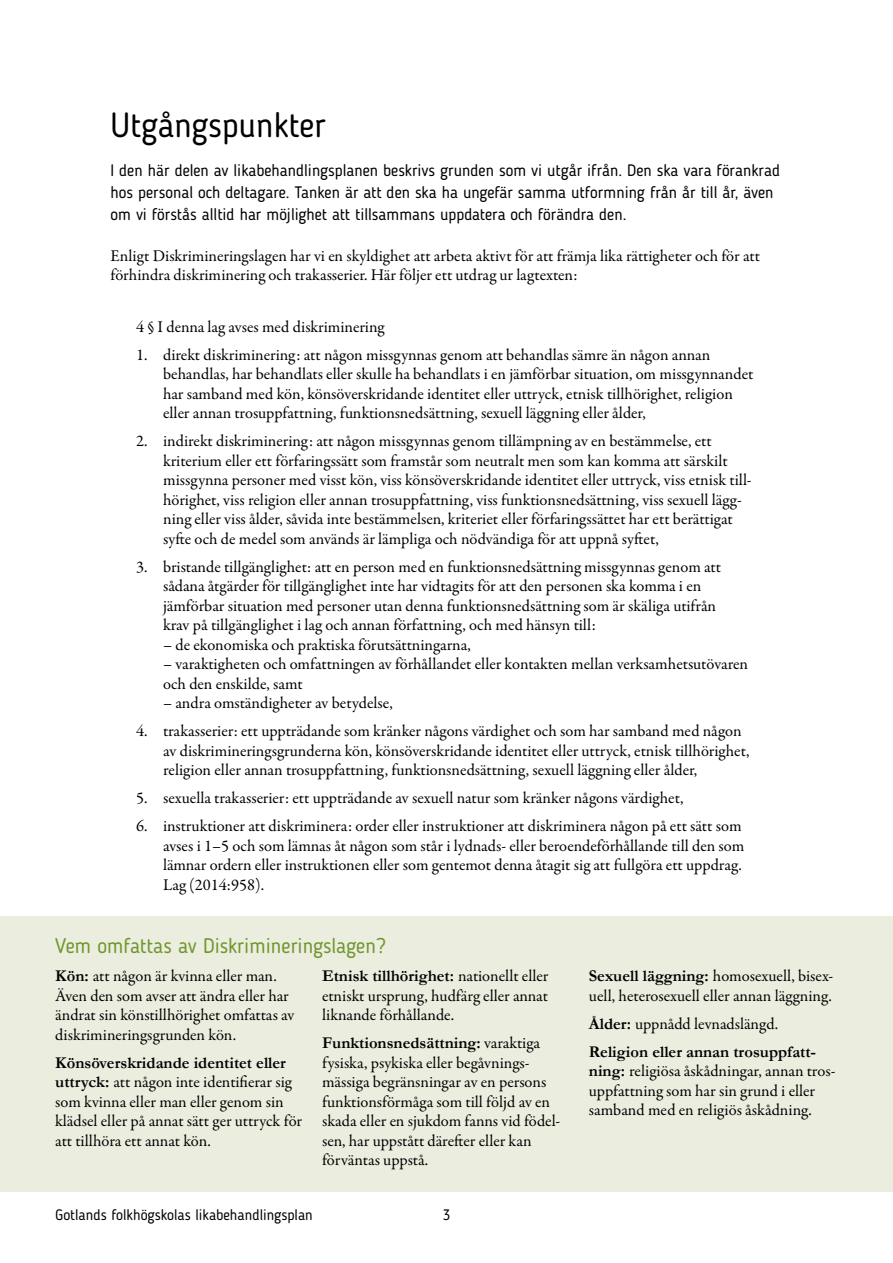
<style>
.page{position:relative;width:893px;height:1263px;background:#fff}
.page>*{position:absolute;margin:0;border:0;box-sizing:border-box;transform-origin:0 0}
.t1{font:34.5px "Blogger Sans";color:#000}
.t2{font:21px "Blogger Sans";color:#71962d}
.t3{font:16.5px/19.5px "Garamond Premr Pro";color:#000}
.t4{font:16.5px/21.8px "Blogger Sans";color:#000}
.t5{font:700 16.5px "Garamond";color:#000}
.t6{font:15px "Blogger Sans";color:#000}
.s1{font-family:"Garamond";font-weight:700}
.s2{font-family:"Garamond Premr Pro";font-weight:400}
</style>
<div class="page">
<div style="left:0;top:916px;width:893px;height:275px;background:#ebeedf"></div>
<h1 class="t1" style="left:111px;top:105px;width:217px">Utgångspunkter</h1>
<p class="t4" style="left:111px;top:160px;width:671px">I den här delen av likabehandlingsplanen beskrivs grunden som vi utgår ifrån. Den ska vara förankrad hos personal och deltagare. Tanken är att den ska ha ungefär samma utformning från år till år, även om vi förstås alltid har möjlighet att tillsammans uppdatera och förändra den.</p>
<p class="t3" style="left:111px;top:246px;width:651px">Enligt Diskrimineringslagen har vi en skyldighet att arbeta aktivt för att främja lika rättigheter och för att förhindra diskriminering och trakasserier. Här följer ett utdrag ur lagtexten:</p>
<p class="t3" style="left:136px;top:317px;width:250px">4 § I denna lag avses med diskriminering</p>
<p class="t3" style="left:163px;top:345px;width:592px;text-indent:-27px">1. direkt diskriminering: att någon missgynnas genom att behandlas sämre än någon annan behandlas, har behandlats eller skulle ha behandlats i en jämförbar situation, om missgynnandet har samband med kön, könsöverskridande identitet eller uttryck, etnisk tillhörighet, religion eller annan trosuppfattning, funktionsnedsättning, sexuell läggning eller ålder,</p>
<p class="t3" style="left:163px;top:432px;width:590px;text-indent:-27px">2. indirekt diskriminering: att någon missgynnas genom tillämpning av en bestämmelse, ett kriterium eller ett förfaringssätt som framstår som neutralt men som kan komma att särskilt missgynna personer med visst kön, viss könsöverskridande identitet eller uttryck, viss etnisk till&shy;hörighet, viss religion eller annan trosuppfattning, viss funktionsnedsättning, viss sexuell lägg&shy;ning eller viss ålder, såvida inte bestämmelsen, kriteriet eller förfaringssättet har ett berättigat syfte och de medel som används är lämpliga och nödvändiga för att uppnå syftet,</p>
<p class="t3" style="left:163px;top:557px;width:560px;text-indent:-27px">3. bristande tillgänglighet: att en person med en funktionsnedsättning missgynnas genom att sådana åtgärder för tillgänglighet inte har vidtagits för att den personen ska komma i en jämförbar situation med personer utan denna funktionsnedsättning som är skäliga utifrån krav på tillgänglighet i lag och annan författning, och med hänsyn till:</p>
<p class="t3" style="left:163px;top:635px;width:309px">– de ekonomiska och praktiska förutsättningarna,</p>
<p class="t3" style="left:163px;top:655px;width:586px">– varaktigheten och omfattningen av förhållandet eller kontakten mellan verksamhetsutövaren och den enskilde, samt</p>
<p class="t3" style="left:163px;top:694px;width:231px">– andra omständigheter av betydelse,</p>
<p class="t3" style="left:163px;top:722px;width:588px;text-indent:-27px">4. trakasserier: ett uppträdande som kränker någons värdighet och som har samband med någon av diskrimineringsgrunderna kön, könsöverskridande identitet eller uttryck, etnisk tillhörighet, religion eller annan trosuppfattning, funktionsnedsättning, sexuell läggning eller ålder,</p>
<p class="t3" style="left:136px;top:789px;width:549px">5. sexuella trakasserier: ett uppträdande av sexuell natur som kränker någons värdighet,</p>
<p class="t3" style="left:163px;top:817px;width:583px;text-indent:-27px">6. instruktioner att diskriminera: order eller instruktioner att diskriminera någon på ett sätt som avses i 1–5 och som lämnas åt någon som står i lydnads- eller beroendeförhållande till den som lämnar ordern eller instruktionen eller som gentemot denna åtagit sig att fullgöra ett uppdrag.<br>Lag (2014:958).</p>
<p class="t2" style="left:55px;top:933px;width:332px">Vem omfattas av Diskrimineringslagen?</p>
<p class="t3" style="left:55px;top:967px;width:241px"><span class="s1">Kön:</span> att någon är kvinna eller man.<br>Även den som avser att ändra eller har ändrat sin könstillhörighet omfattas av diskrimineringsgrunden kön.</p>
<p class="t5" style="left:55px;top:1051px;width:232px">Könsöverskridande identitet eller</p>
<p class="t3" style="left:55px;top:1073px;width:248px"><span class="s1">uttryck:</span> att någon inte identifierar sig som kvinna eller man eller genom sin klädsel eller på annat sätt ger uttryck för att tillhöra ett annat kön.</p>
<p class="t5" style="left:322px;top:965px;width:228px">Etnisk tillhörighet: <span class="s2">nationellt eller</span></p>
<p class="t3" style="left:322px;top:986px;width:227px">etniskt ursprung, hudfärg eller annat liknande förhållande.</p>
<p class="t5" style="left:322px;top:1032px;width:220px">Funktionsnedsättning: <span class="s2">varaktiga</span></p>
<p class="t3" style="left:322px;top:1053px;width:240px">fysiska, psykiska eller begåvnings&shy;mässiga begränsningar av en persons funktionsförmåga som till följd av en skada eller en sjukdom fanns vid födel&shy;sen, har uppstått därefter eller kan förväntas uppstå.</p>
<p class="t6" style="left:56px;top:1206px;width:259px">Gotlands folkhögskolas likabehandlingsplan</p>
<p class="t6" style="left:443px;top:1206px;width:9px">3</p>
<p class="t3" style="left:589px;top:967px;width:246px"><span class="s1">Sexuell läggning:</span> homosexuell, bisex&shy;uell, heterosexuell eller annan läggning.</p>
<p class="t3" style="left:589px;top:1014px;width:191px"><span class="s1">Ålder:</span> uppnådd levnadslängd.</p>
<p class="t5" style="left:589px;top:1040px;width:229px">Religion eller annan trosuppfatt-</p>
<p class="t3" style="left:589px;top:1062px;width:248px"><span class="s1">ning:</span> religiösa åskådningar, annan tros&shy;uppfattning som har sin grund i eller samband med en religiös åskådning.</p>
</div>
